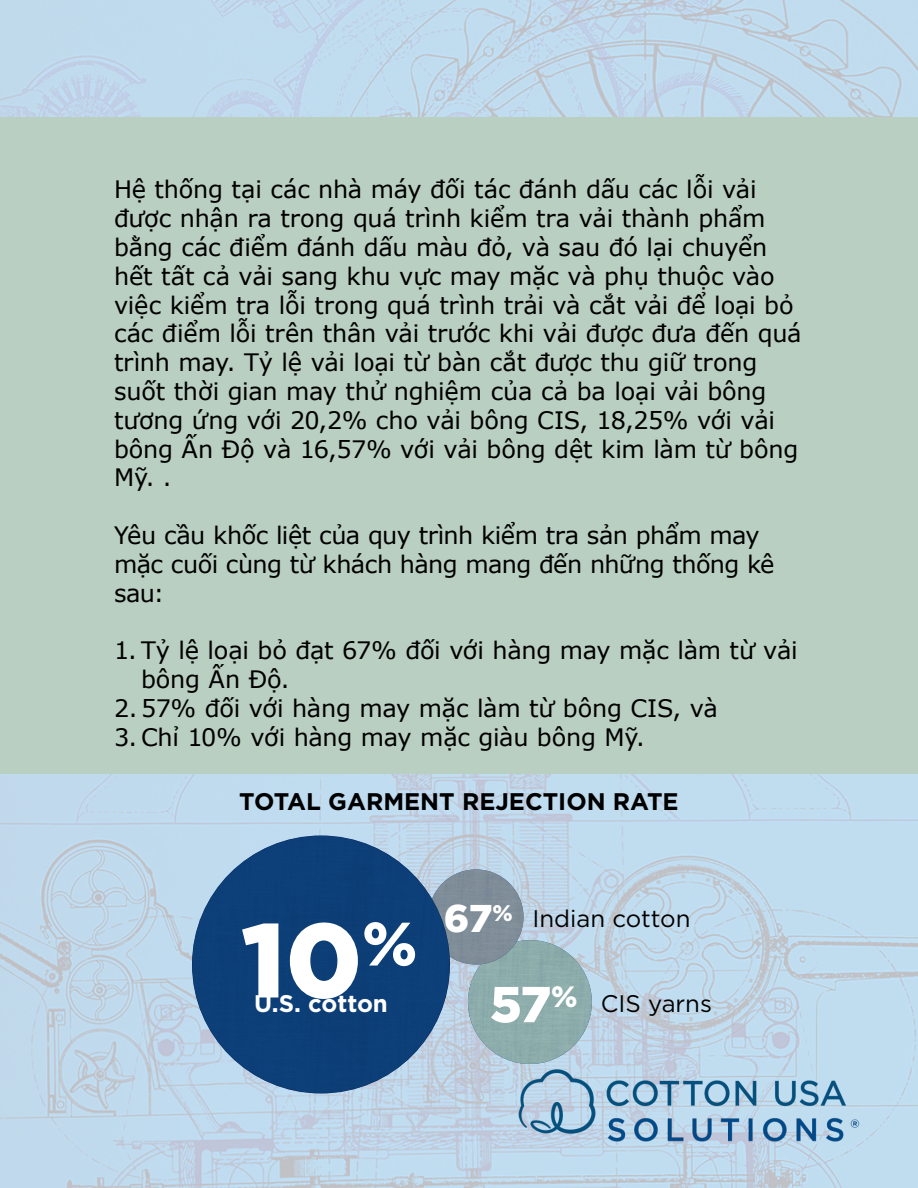
<style>
.page{position:relative;width:918px;height:1188px;background:#fff}
.page>*{position:absolute;margin:0;border:0;box-sizing:border-box;transform-origin:0 0}
.t1{font:900 105px "Gotham";color:#fff}
.t2{font:900 38.7px "Gotham";color:#fff}
.t3{font:24px/28.8px "Verdana";letter-spacing:-.01em;color:#000}
.t4{font:700 24px "Gotham";color:#000}
.t5{font:24px "Gotham";color:#000}
.t6{font:700 24px "Gotham";color:#fff}
.s1{font-weight:900;font-size:50.4px;color:#fff}
</style>
<div class="page">
<img style="left:0;top:0;width:918px;height:1188px">
<img style="left:494px;top:1048px;width:401px;height:108px">
<div style="left:468px;top:940px;width:124px;height:124px;background:#8cacab;border-radius:50%"></div>
<div style="left:428px;top:869px;width:96px;height:95px;background:#7f8d99;border-radius:50%"></div>
<div style="left:192px;top:836px;width:258px;height:258px;background:#0d3e77;border-radius:50%"></div>
<div style="left:0;top:117px;width:918px;height:657px;background:#b9cfc1"></div>
<p class="t3" style="left:114px;top:176px;width:689px">Hệ thống tại các nhà máy đối tác đánh dấu các lỗi vải được nhận ra trong quá trình kiểm tra vải thành phẩm bằng các điểm đánh dấu màu đỏ, và sau đó lại chuyển hết tất cả vải sang khu vực may mặc và phụ thuộc vào việc kiểm tra lỗi trong quá trình trải và cắt vải để loại bỏ các điểm lỗi trên thân vải trước khi vải được đưa đến quá trình may. Tỷ lệ vải loại từ bàn cắt được thu giữ trong suốt thời gian may thử nghiệm của cả ba loại vải bông tương ứng với 20,2% cho vải bông CIS, 18,25% với vải bông Ấn Độ và 16,57% với vải bông dệt kim làm từ bông Mỹ. .</p>
<p class="t3" style="left:114px;top:521px;width:662px">Yêu cầu khốc liệt của quy trình kiểm tra sản phẩm may mặc cuối cùng từ khách hàng mang đến những thống kê sau:</p>
<p class="t3" style="left:141px;top:636px;width:658px;text-indent:-27px">1. Tỷ lệ loại bỏ đạt 67% đối với hàng may mặc làm từ vải bông Ấn Độ.</p>
<p class="t3" style="left:114px;top:694px;width:606px">2. 57% đối với hàng may mặc làm từ bông CIS, và</p>
<p class="t3" style="left:114px;top:723px;width:533px">3. Chỉ 10% với hàng may mặc giàu bông Mỹ.</p>
<p class="t4" style="left:239px;top:785px;width:441px">TOTAL GARMENT REJECTION RATE</p>
<h1 class="t1" style="left:241px;top:888px;width:177px">10<sup>%</sup></h1>
<p class="t6" style="left:254px;top:988px;width:135px">U.S. cotton</p>
<h2 class="t2" style="left:444px;top:892px;width:71px">67<sup>%</sup></h2>
<p class="t5" style="left:533px;top:903px;width:160px">Indian cotton</p>
<p class="t5" style="left:490px;top:988px;width:224px"><span class="s1">57</span><sup>%</sup> CIS yarns</p>
</div>
